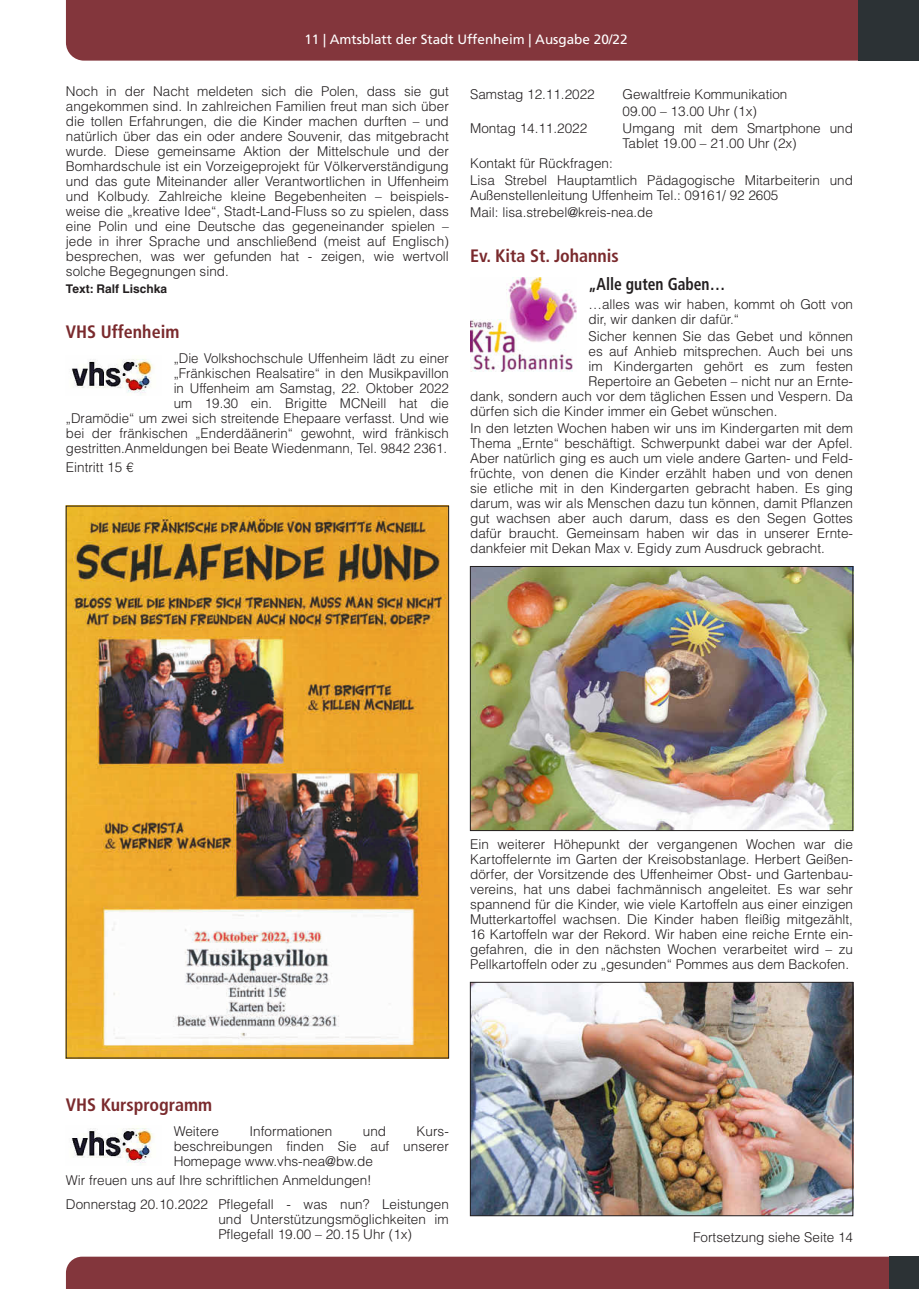
<style>
.page{position:relative;width:919px;height:1289px;background:#fff}
.page>*{position:absolute;margin:0;border:0;box-sizing:border-box;transform-origin:0 0}
.t1{font:700 condensed 18px "Frutiger LT";color:#7a2a2d}
.t2{font:700 condensed 17.25px "Frutiger LT";color:#231f20;scale:.9 1}
.t3{font:300 13.5px/15px "Helvetica LT";color:#231f20}
.t4{font:13.5px "Frutiger LT";color:#fff}
.t5{font:700 12px "Helvetica LT";color:#231f20}
</style>
<div class="page">
<div style="left:66px;top:1256px;width:823px;height:32px;background:#83363c"></div>
<div style="left:889px;top:1256px;width:29px;height:32px;background:#2c3235"></div>
<div style="left:66px;top:0;width:792px;height:61px;background:#83363c"></div>
<div style="left:858px;top:0;width:60px;height:61px;background:#2c3235"></div>
<img style="left:470px;top:277px;width:106px;height:94px">
<img style="left:472px;top:568px;width:379px;height:260px">
<div style="left:470px;top:566px;width:383px;height:264px;border:1px solid #231f20"></div>
<img style="left:472px;top:984px;width:379px;height:229px">
<div style="left:470px;top:982px;width:383px;height:233px;border:1px solid #231f20"></div>
<img style="left:71px;top:359px;width:82px;height:35px">
<img style="left:68px;top:508px;width:379px;height:548px">
<img style="left:71px;top:1128px;width:82px;height:35px">
<p class="t4" style="left:304px;top:32px;width:325px">11 | Amtsblatt der Stadt Uffenheim | Ausgabe 20/22</p>
<p class="t3" style="left:66px;top:83px;width:384px;text-align:justify">Noch in der Nacht meldeten sich die Polen, dass sie gut angekommen sind. In zahlreichen Familien freut man sich über die tollen Erfahrungen, die die Kinder machen durften – und natürlich über das ein oder andere Souvenir, das mitgebracht wurde. Diese gemeinsame Aktion der Mittelschule und der Bomhardschule ist ein Vorzeigeprojekt für Völkerverständigung und das gute Miteinander aller Verantwortlichen in Uffenheim und Kolbudy. Zahlreiche kleine Begebenheiten – beispiels&shy;weise die „kreative Idee“, Stadt-Land-Fluss so zu spielen, dass eine Polin und eine Deutsche das gegeneinander spielen – jede in ihrer Sprache und anschließend (meist auf Englisch) besprechen, was wer gefunden hat - zeigen, wie wertvoll solche Begegnungen sind.</p>
<p class="t5" style="left:66px;top:282px;width:103px">Text: Ralf Lischka</p>
<h1 class="t1" style="left:66px;top:320px;width:115px">VHS Uffenheim</h1>
<p class="t3" style="left:66px;top:350px;width:384px;text-align:right">„Die Volkshochschule Uffenheim lädt zu einer<br>„Fränkischen Realsatire“ in den Musikpavillon<br>in Uffenheim am Samstag, 22. Oktober 2022<br>um 19.30 ein. Brigitte MCNeill hat die<br>„Dramödie“ um zwei sich streitende Ehepaare verfasst. Und wie bei der fränkischen „Enderdäänerin“ gewohnt, wird fränkisch gestritten.Anmeldungen bei Beate Wiedenmann, Tel. 9842 2361.</p>
<p class="t3" style="left:66px;top:459px;width:69px">Eintritt 15 €</p>
<p class="t3" style="left:470px;top:86px;width:126px">Samstag 12.11.2022</p>
<p class="t3" style="left:622px;top:85px;width:166px;line-height:17.1px">Gewaltfreie Kommunikation<br>09.00 – 13.00 Uhr (1x)</p>
<p class="t3" style="left:470px;top:120px;width:119px">Montag 14.11.2022</p>
<p class="t3" style="left:622px;top:120px;width:232px">Umgang mit dem Smartphone und<br>Tablet 19.00 – 21.00 Uhr (2x)</p>
<p class="t3" style="left:470px;top:154px;width:384px;line-height:17.1px">Kontakt für Rückfragen:<br>Lisa Strebel Hauptamtlich Pädagogische Mitarbeiterin und</p>
<p class="t3" style="left:470px;top:186px;width:310px;line-height:17.1px">Außenstellenleitung Uffenheim Tel.: 09161/ 92 2605<br>Mail: lisa.strebel@kreis-nea.de</p>
<h1 class="t1" style="left:470px;top:245px;width:150px">Ev. Kita St. Johannis</h1>
<p class="t2" style="left:588px;top:273px;width:153px">„Alle guten Gaben…</p>
<p class="t3" style="left:588px;top:296px;width:266px">…alles was wir haben, kommt oh Gott von dir, wir danken dir dafür.“</p>
<p class="t3" style="left:588px;top:328px;width:266px">Sicher kennen Sie das Gebet und können</p>
<p class="t3" style="left:588px;top:343px;width:266px">es auf Anhieb mitsprechen. Auch bei uns</p>
<p class="t3" style="left:588px;top:358px;width:266px">im Kindergarten gehört es zum festen</p>
<p class="t3" style="left:588px;top:373px;width:266px">Repertoire an Gebeten – nicht nur an Ernte-</p>
<p class="t3" style="left:470px;top:388px;width:384px">dank, sondern auch vor dem täglichen Essen und Vespern. Da</p>
<p class="t3" style="left:470px;top:403px;width:309px">dürfen sich die Kinder immer ein Gebet wünschen.</p>
<p class="t3" style="left:470px;top:421px;width:384px;text-align:justify">In den letzten Wochen haben wir uns im Kindergarten mit dem Thema „Ernte“ beschäftigt. Schwerpunkt dabei war der Apfel.<br>Aber natürlich ging es auch um viele andere Garten- und Feld&shy;früchte, von denen die Kinder erzählt haben und von denen sie etliche mit in den Kindergarten gebracht haben. Es ging darum, was wir als Menschen dazu tun können, damit Pflanzen gut wachsen aber auch darum, dass es den Segen Gottes dafür braucht. Gemeinsam haben wir das in unserer Ernte&shy;dankfeier mit Dekan Max v. Egidy zum Ausdruck gebracht.</p>
<p class="t3" style="left:470px;top:836px;width:384px;text-align:justify">Ein weiterer Höhepunkt der vergangenen Wochen war die Kartoffelernte im Garten der Kreisobstanlage. Herbert Geißen&shy;dörfer, der Vorsitzende des Uffenheimer Obst- und Gartenbau&shy;vereins, hat uns dabei fachmännisch angeleitet. Es war sehr spannend für die Kinder, wie viele Kartoffeln aus einer einzigen Mutterkartoffel wachsen. Die Kinder haben fleißig mitgezählt, 16 Kartoffeln war der Rekord. Wir haben eine reiche Ernte ein&shy;gefahren, die in den nächsten Wochen verarbeitet wird – zu Pellkartoffeln oder zu „gesunden“ Pommes aus dem Backofen.</p>
<h1 class="t1" style="left:66px;top:1093px;width:148px">VHS Kursprogramm</h1>
<p class="t3" style="left:174px;top:1123px;width:47px">Weitere</p>
<p class="t3" style="left:249px;top:1123px;width:84px">Informationen</p>
<p class="t3" style="left:363px;top:1123px;width:25px">und</p>
<p class="t3" style="left:174px;top:1123px;width:277px;text-align:justify;text-indent:243px">Kurs&shy;beschreibungen finden Sie auf unserer Homepage www.vhs-nea@bw.de</p>
<p class="t3" style="left:66px;top:1168px;width:384px;line-height:23.7px">Wir freuen uns auf Ihre schriftlichen Anmeldungen!<br>Donnerstag 20.10.2022 Pflegefall - was nun? Leistungen</p>
<p class="t3" style="left:218px;top:1211px;width:232px">und Unterstützungsmöglichkeiten im<br>Pflegefall 19.00 – 20.15 Uhr (1x)</p>
<p class="t3" style="left:693px;top:1229px;width:161px">Fortsetzung siehe Seite 14</p>
</div>
